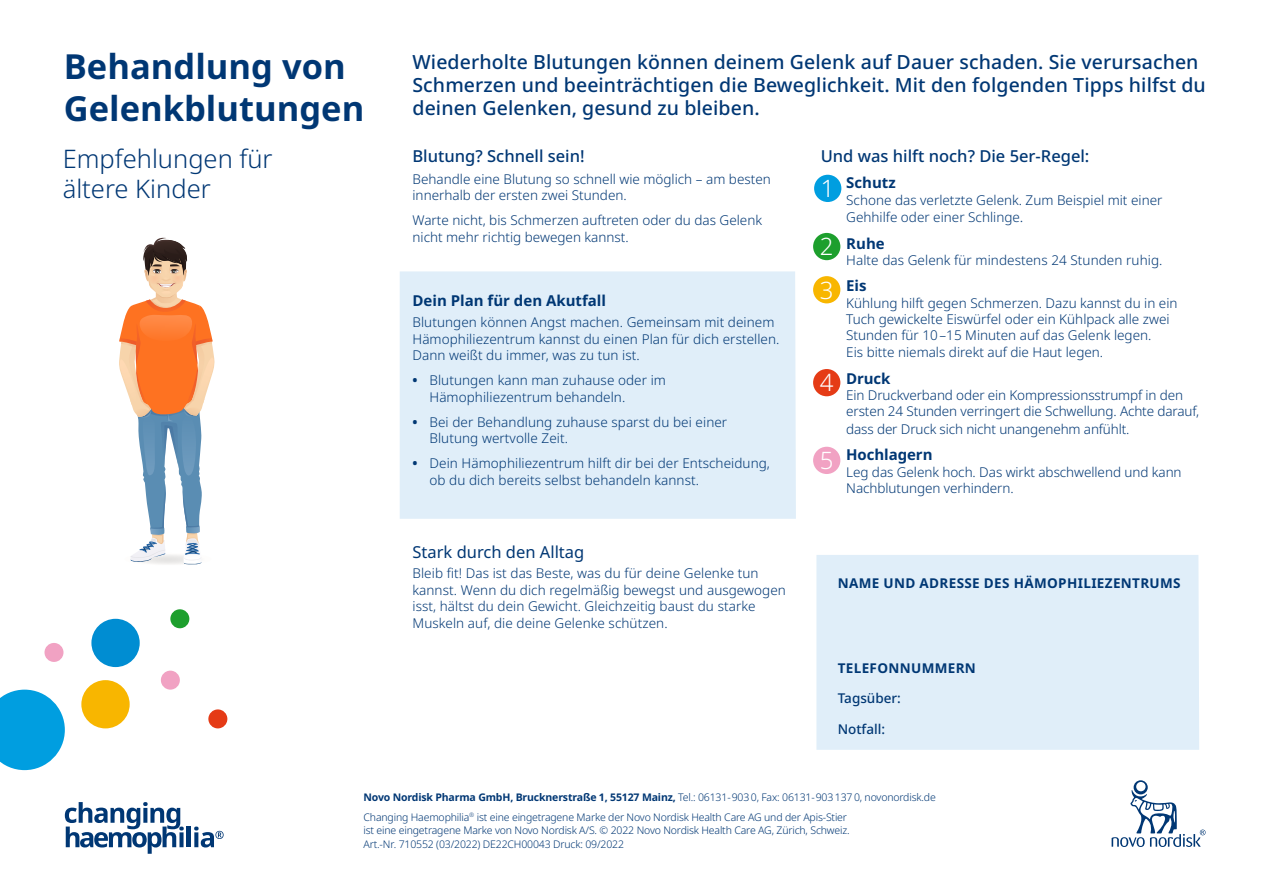
<style>
.page{position:relative;width:1263px;height:893px;background:#fff}
.page>*{position:absolute;margin:0;border:0;box-sizing:border-box;transform-origin:0 0}
.t1{font:700 34.5px/42px "Apis";color:#003774}
.t2{font:300 25.5px/30.6px "Apis";color:#003774}
.t3{font:300 24px/43.2px "Apis";color:#fff}
.t4{font:500 19.5px/23.4px "Apis";letter-spacing:.005em;color:#003774}
.t5{font:500 16.5px "Apis";color:#003774}
.t6{font:16.5px "Apis";color:#003774}
.t7{font:700 15px "Apis";color:#003774}
.t8{font:300 13.5px/16.5px "Apis";color:#003774}
.t9{font:700 13.5px "Apis";letter-spacing:.025em;color:#003774}
.t10{font:500 13.5px "Apis";color:#003774}
.t11{font:300 10.5px/20px "Apis";letter-spacing:-.015em;color:#003774}
.s1{font-size:14.7px}
.s2{font-weight:700}
</style>
<div class="page">
<svg style="left:65px;top:802px;width:119px;height:52px"></svg>
<hr style="left:187px;top:826px;width:4px;height:21px;background:#003774">
<svg style="left:194px;top:826px;width:30px;height:21px"></svg>
<svg style="left:1111px;top:780px;width:94px;height:67px"></svg>
<div style="left:400px;top:271px;width:396px;height:248px;background:#e0eef9"></div>
<div style="left:816px;top:555px;width:383px;height:195px;background:#e0eef9"></div>
<div style="left:814px;top:175px;width:27px;height:27px;background:#009ee0;border-radius:50%"></div>
<div style="left:813px;top:233px;width:27px;height:27px;background:#1d9f2d;border-radius:50%"></div>
<div style="left:813px;top:276px;width:27px;height:27px;background:#f8b600;border-radius:50%"></div>
<div style="left:813px;top:369px;width:27px;height:27px;background:#e53b16;border-radius:50%"></div>
<div style="left:813px;top:447px;width:27px;height:27px;background:#f1a2c3;border-radius:50%"></div>
<svg style="left:119px;top:238px;width:96px;height:327px"></svg>
<div style="left:161px;top:671px;width:19px;height:19px;background:#f1a2c3;border-radius:50%"></div>
<div style="left:45px;top:643px;width:18px;height:19px;background:#f1a2c3;border-radius:50%"></div>
<div style="left:208px;top:709px;width:19px;height:19px;background:#e53b16;border-radius:50%"></div>
<div style="left:170px;top:609px;width:19px;height:19px;background:#1d9f2d;border-radius:50%"></div>
<svg style="left:0;top:690px;width:65px;height:80px;background:#27ade4"></svg>
<div style="left:81px;top:680px;width:49px;height:48px;background:#f8b600;border-radius:50%"></div>
<div style="left:91px;top:619px;width:49px;height:48px;background:#008dd2;border-radius:50%"></div>
<h1 class="t1" style="left:64px;top:47px;width:302px">Behandlung von<br>Gelenkblutungen</h1>
<h2 class="t2" style="left:63px;top:144px;width:211px">Empfehlungen für ältere Kinder</h2>
<p class="t5" style="left:412px;top:144px;width:174px">Blutung? Schnell sein!</p>
<h3 class="t4" style="left:412px;top:50px;width:795px">Wiederholte Blutungen können deinem Gelenk auf Dauer schaden. Sie verursachen<br>Schmerzen und beeinträchtigen die Beweglichkeit. Mit den folgenden Tipps hilfst du deinen Gelenken, gesund zu bleiben.</h3>
<p class="t5" style="left:821px;top:144px;width:270px">Und was hilft noch? Die 5er-Regel:</p>
<p class="t7" style="left:846px;top:172px;width:51px">Schutz</p>
<p class="t8" style="left:846px;top:191px;width:318px;line-height:17.5px">Schone das verletzte Gelenk. Zum Beispiel mit einer<br>Gehhilfe oder einer Schlinge<span class="s1">.</span></p>
<p class="t7" style="left:846px;top:233px;width:40px">Ruhe</p>
<p class="t8" style="left:846px;top:252px;width:318px">Halte das Gelenk für mindestens 24 Stunden ruhig.</p>
<p class="t7" style="left:846px;top:275px;width:22px">Eis</p>
<p class="t8" style="left:846px;top:295px;width:333px">Kühlung hilft gegen Schmerzen. Dazu kannst du in ein<br>Tuch gewickelte Eiswürfel oder ein Kühlpack alle zwei<br>Stunden für 10–15 Minuten auf das Gelenk legen.</p>
<p class="t8" style="left:846px;top:345px;width:258px">Eis bitte niemals direkt auf die Haut legen.</p>
<p class="t7" style="left:846px;top:368px;width:46px">Druck</p>
<p class="t8" style="left:846px;top:388px;width:354px">Ein Druckverband oder ein Kompressionsstrumpf in den ersten 24 Stunden verringert die Schwellung. Achte darauf,</p>
<p class="t8" style="left:846px;top:421px;width:285px">dass der Druck sich nicht unangenehm anfühlt.</p>
<p class="t7" style="left:846px;top:444px;width:88px">Hochlagern</p>
<p class="t8" style="left:846px;top:464px;width:337px">Leg das Gelenk hoch. Das wirkt abschwellend und kann<br>Nachblutungen verhindern.</p>
<p class="t8" style="left:412px;top:171px;width:360px">Behandle eine Blutung so schnell wie möglich – am besten innerhalb der ersten zwei Stunden.</p>
<p class="t8" style="left:412px;top:212px;width:351px">Warte nicht, bis Schmerzen auftreten oder du das Gelenk nicht mehr richtig bewegen kannst.</p>
<h3 class="t3" style="left:821px;top:167px;width:15px">1</h3>
<h3 class="t3" style="left:820px;top:226px;width:15px">2<br>3</h3>
<p class="t7" style="left:412px;top:290px;width:195px">Dein Plan für den Akutfall</p>
<p class="t8" style="left:412px;top:315px;width:369px">Blutungen können Angst machen. Gemeinsam mit deinem<br>Hämophiliezentrum kannst du einen Plan für dich erstellen.<br>Dann weißt du immer, was zu tun ist.</p>
<p class="t8" style="left:429px;top:373px;width:238px;text-indent:-17px"><span class="s2">•</span> Blutungen kann man zuhause oder im<br>Hämophiliezentrum behandeln.</p>
<p class="t8" style="left:429px;top:414px;width:299px;text-indent:-17px"><span class="s2">•</span> Bei der Behandlung zuhause sparst du bei einer<br>Blutung wertvolle Zeit.</p>
<p class="t8" style="left:429px;top:456px;width:342px;text-indent:-17px"><span class="s2">•</span> Dein Hämophiliezentrum hilft dir bei der Entscheidung, ob du dich bereits selbst behandeln kannst.</p>
<h3 class="t3" style="left:820px;top:362px;width:15px">4</h3>
<h3 class="t3" style="left:820px;top:439px;width:15px">5</h3>
<p class="t6" style="left:412px;top:540px;width:173px">Stark durch den Alltag</p>
<p class="t8" style="left:412px;top:566px;width:375px">Bleib fit! Das ist das Beste, was du für deine Gelenke tun kannst. Wenn du dich regelmäßig bewegst und ausgewogen isst, hältst du dein Gewicht. Gleichzeitig baust du starke Muskeln auf, die deine Gelenke schützen.</p>
<p class="t9" style="left:838px;top:574px;width:344px">NAME UND ADRESSE DES HÄMOPHILIEZENTRUMS</p>
<p class="t9" style="left:838px;top:659px;width:140px">TELEFONNUMMERN</p>
<p class="t10" style="left:838px;top:689px;width:65px">Tagsüber:</p>
<p class="t10" style="left:838px;top:719px;width:49px">Notfall:</p>
<p class="t11" style="left:364px;top:787px;width:574px"><span class="s2">Novo Nordisk Pharma GmbH, Brucknerstraße 1, 55127 Mainz,</span> Tel.: 06131-9030, Fax: 06131-9031370, novonordisk.de<br>Changing Haemophilia<sup>®</sup> ist eine eingetragene Marke der Novo Nordisk Health Care AG und der Apis-Stier</p>
<p class="t11" style="left:364px;top:824px;width:488px;line-height:13.5px">ist eine eingetragene Marke von Novo Nordisk A/S. © 2022 Novo Nordisk Health Care AG, Zürich, Schweiz.<br>Art.-Nr. 710552 (03/2022) DE22CH00043 Druck: 09/2022</p>
</div>
